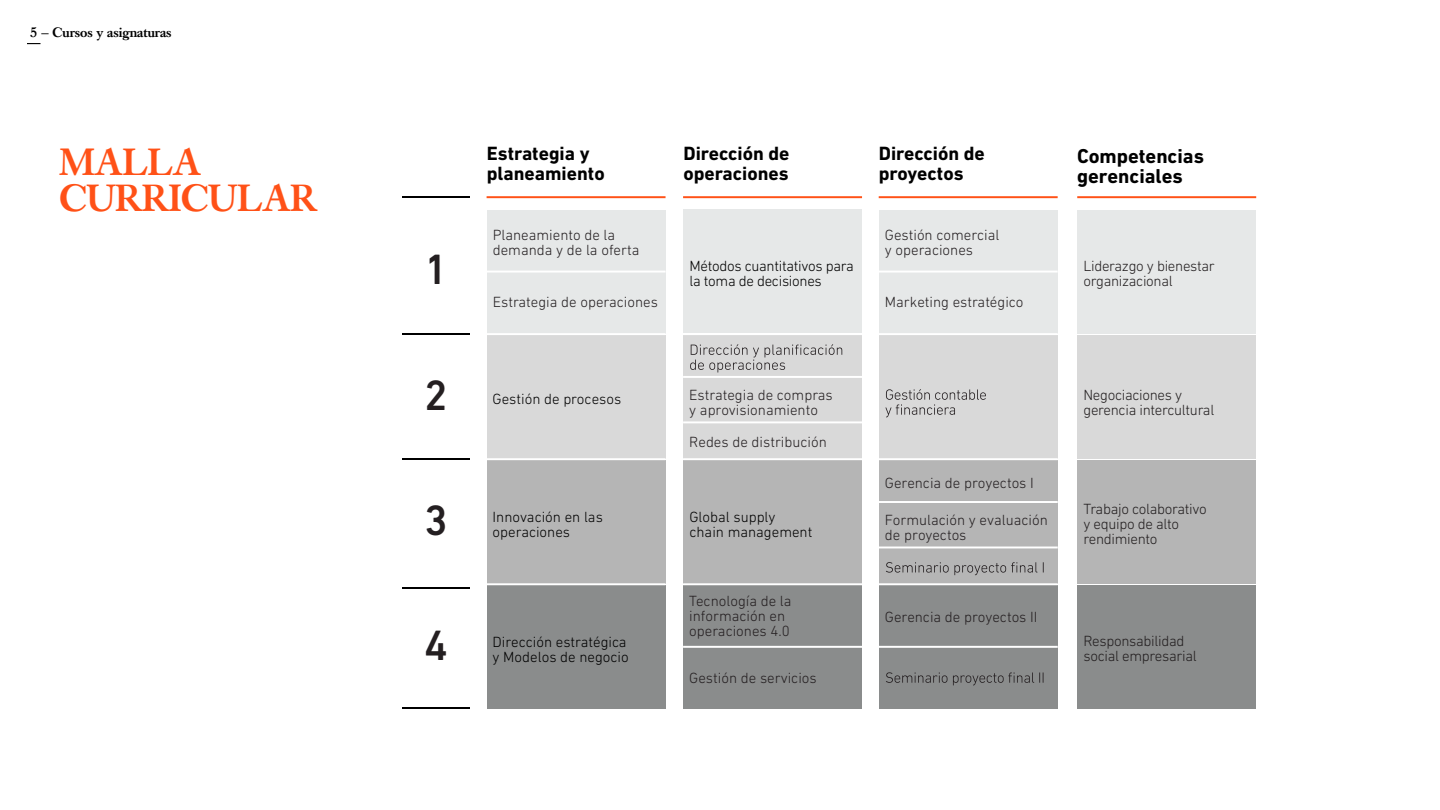
<style>
.page{position:relative;width:1440px;height:810px;background:#fff}
.page>*{position:absolute;margin:0;border:0;box-sizing:border-box;transform-origin:0 0}
.t1{font:500 43.12px "DIN Next LT Pro";color:#241f21}
.t2{font:500 37.5px/36px "Caslon Book BE";color:#ff5117}
.t3{font:700 20.48px/19.6px "DIN Next LT Pro";color:#000}
.t4{font:700 19.5px/20.2px "DIN Next LT Pro";color:#000}
.t5{font:300 15px/15px "DIN Next LT Pro";color:#241f21}
.t6{font:300 15px/15px "DIN Next LT Pro";letter-spacing:-.02em;color:#231f20}
.t7{font:300 15px/15px "DIN Next LT Pro";color:#000}
.t8{font:300 15px/15px "DIN Next LT Pro";letter-spacing:-.02em;color:#000}
.t9{font:500 13.5px "Caslon Book BE";color:#000}
</style>
<div class="page">
<svg style="left:27px;top:43px;width:13px;height:1px"></svg>
<hr style="left:402px;top:333px;width:68px;height:2px;background:#000">
<hr style="left:402px;top:196px;width:68px;height:2px;background:#000">
<hr style="left:402px;top:458px;width:68px;height:2px;background:#000">
<hr style="left:402px;top:587px;width:68px;height:2px;background:#000">
<hr style="left:402px;top:707px;width:68px;height:2px;background:#000">
<div style="left:487px;top:210px;width:179px;height:123px;background:#e6e8e8"></div>
<div style="left:683px;top:585px;width:179px;height:123px;background:#8a8c8c"></div>
<div style="left:879px;top:585px;width:179px;height:123px;background:#8a8c8c"></div>
<div style="left:683px;top:335px;width:179px;height:123px;background:#d9d9d9"></div>
<div style="left:879px;top:460px;width:179px;height:123px;background:#b5b5b5"></div>
<div style="left:879px;top:210px;width:179px;height:123px;background:#e6e8e8"></div>
<div style="left:683px;top:210px;width:179px;height:123px;background:#e6e8e8"></div>
<div style="left:487px;top:335px;width:179px;height:123px;background:#d9d9d9"></div>
<div style="left:487px;top:460px;width:179px;height:123px;background:#b5b5b5"></div>
<div style="left:487px;top:585px;width:179px;height:123px;background:#8a8c8c"></div>
<div style="left:683px;top:460px;width:179px;height:123px;background:#b5b5b5"></div>
<div style="left:1077px;top:460px;width:179px;height:123px;background:#b5b5b5"></div>
<div style="left:1077px;top:585px;width:179px;height:123px;background:#8a8c8c"></div>
<div style="left:879px;top:335px;width:179px;height:123px;background:#d9d9d9"></div>
<div style="left:1077px;top:335px;width:179px;height:123px;background:#d9d9d9"></div>
<div style="left:1077px;top:210px;width:179px;height:123px;background:#e6e8e8"></div>
<svg style="left:690px;top:344px;width:152px;height:28px"></svg>
<svg style="left:885px;top:389px;width:101px;height:28px"></svg>
<svg style="left:886px;top:672px;width:158px;height:13px"></svg>
<svg style="left:886px;top:562px;width:151px;height:13px"></svg>
<hr style="left:487px;top:271px;width:179px;height:2px;background:#fff">
<hr style="left:683px;top:646px;width:179px;height:2px;background:#fff">
<hr style="left:879px;top:646px;width:179px;height:2px;background:#fff">
<hr style="left:683px;top:376px;width:179px;height:2px;background:#fff">
<hr style="left:879px;top:501px;width:179px;height:2px;background:#fff">
<hr style="left:683px;top:421px;width:179px;height:2px;background:#fff">
<hr style="left:879px;top:547px;width:179px;height:1px;background:#fff">
<hr style="left:879px;top:271px;width:179px;height:2px;background:#fff">
<hr style="left:1077px;top:196px;width:179px;height:2px;background:#ff5217">
<hr style="left:879px;top:196px;width:179px;height:2px;background:#ff5217">
<hr style="left:683px;top:196px;width:179px;height:2px;background:#ff5217">
<hr style="left:487px;top:196px;width:179px;height:2px;background:#ff5217">
<p class="t9" style="left:31px;top:25px;width:142px">5 — Cursos y asignaturas</p>
<h2 class="t2" style="left:59px;top:145px;width:259px">MALLA<br>CURRICULAR</h2>
<h3 class="t4" style="left:487px;top:143px;width:119px">Estrategia y planeamiento</h3>
<h3 class="t4" style="left:683px;top:143px;width:108px">Dirección de operaciones</h3>
<h3 class="t4" style="left:879px;top:143px;width:108px">Dirección de proyectos</h3>
<h3 class="t3" style="left:1077px;top:146px;width:128px">Competencias gerenciales</h3>
<h1 class="t1" style="left:424px;top:245px;width:25px">1</h1>
<p class="t5" style="left:493px;top:227px;width:148px">Planeamiento de la demanda y de la oferta</p>
<p class="t8" style="left:689px;top:258px;width:166px">Métodos cuantitativos para la toma de decisiones</p>
<p class="t5" style="left:885px;top:227px;width:116px">Gestión comercial y operaciones</p>
<p class="t6" style="left:1083px;top:258px;width:133px">Liderazgo y bienestar organizacional</p>
<p class="t5" style="left:493px;top:295px;width:167px">Estrategia de operaciones</p>
<p class="t5" style="left:885px;top:295px;width:140px">Marketing estratégico</p>
<h1 class="t1" style="left:424px;top:370px;width:25px">2</h1>
<p class="t7" style="left:493px;top:392px;width:130px">Gestión de procesos</p>
<p class="t5" style="left:689px;top:387px;width:145px">Estrategia de compras y aprovisionamiento</p>
<p class="t6" style="left:1083px;top:387px;width:132px">Negociaciones y gerencia intercultural</p>
<p class="t5" style="left:689px;top:435px;width:139px">Redes de distribución</p>
<p class="t5" style="left:885px;top:476px;width:150px">Gerencia de proyectos I</p>
<h1 class="t1" style="left:424px;top:495px;width:25px">3</h1>
<p class="t7" style="left:493px;top:509px;width:112px">Innovación en las operaciones</p>
<p class="t7" style="left:689px;top:509px;width:124px">Global supply chain management</p>
<p class="t5" style="left:885px;top:512px;width:164px">Formulación y evaluación de proyectos</p>
<p class="t6" style="left:1083px;top:501px;width:125px">Trabajo colaborativo y equipo de alto rendimiento</p>
<h1 class="t1" style="left:424px;top:620px;width:25px">4</h1>
<p class="t7" style="left:493px;top:634px;width:138px">Dirección estratégica y Modelos de negocio</p>
<p class="t5" style="left:689px;top:593px;width:104px">Tecnología de la información en operaciones 4.0</p>
<p class="t5" style="left:885px;top:609px;width:154px">Gerencia de proyectos II</p>
<p class="t6" style="left:1083px;top:633px;width:115px">Responsabilidad social empresarial</p>
<p class="t5" style="left:689px;top:670px;width:129px">Gestión de servicios</p>
</div>
